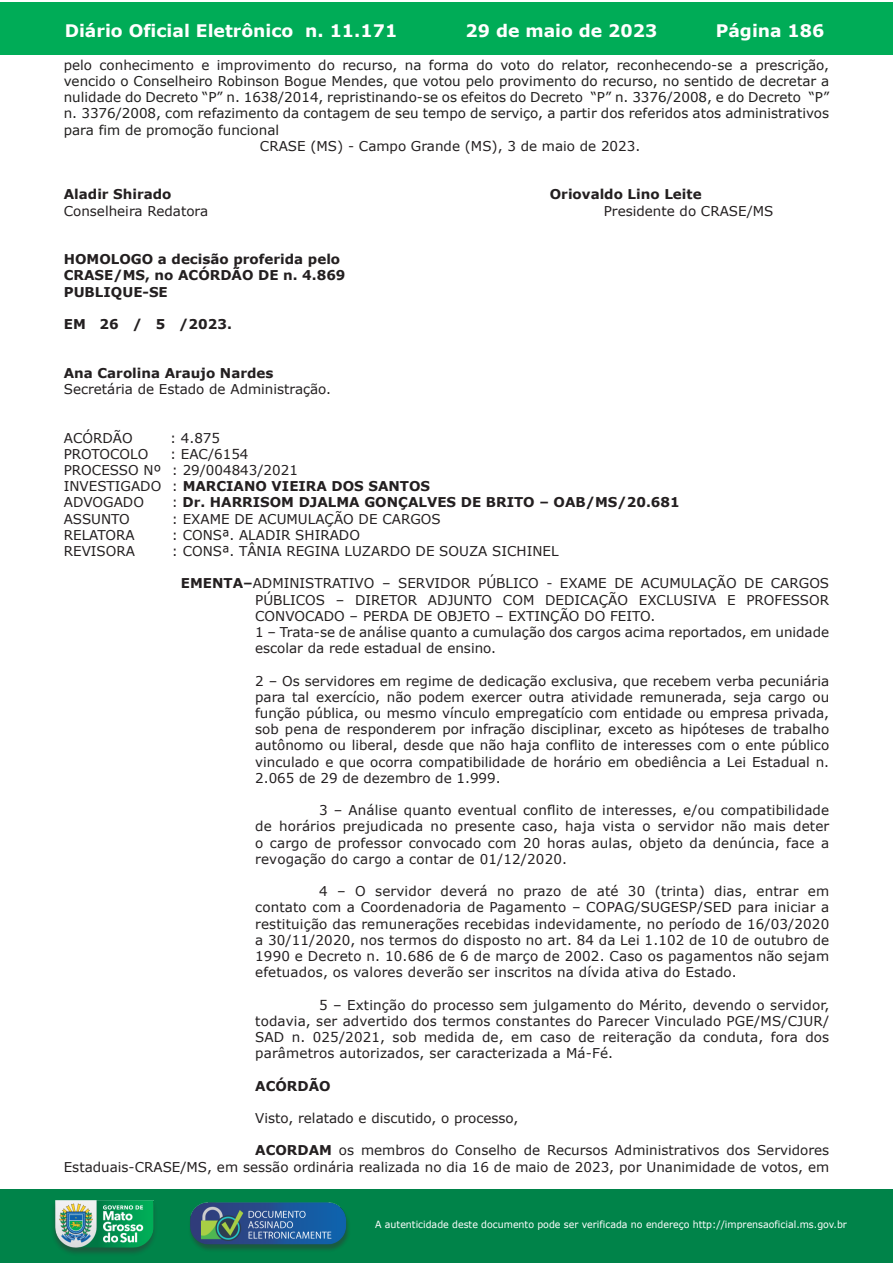
<style>
.page{position:relative;width:893px;height:1263px;background:#fff}
.page>*{position:absolute;margin:0;border:0;box-sizing:border-box;transform-origin:0 0}
.t1{font:700 17.25px "Verdana";color:#fff}
.t2{font:13.5px/16.2px "Verdana";color:#231f20;text-align:justify}
.t3{font:13.5px/16.2px "Verdana";color:#201f1e;text-align:justify}
.t4{font:700 13.5px/16.2px "Verdana";color:#231f20}
.t5{font:9.9px "Verdana";color:#fff;scale:.95 1}
.s1{color:#231f20}
.s2{font-weight:700}
.s3{font-weight:400}
</style>
<div class="page">
<div style="left:0;top:2px;width:893px;height:53px;background:#00ac57"></div>
<div style="left:1px;top:1189px;width:892px;height:74px;background:#008349"></div>
<img style="left:49px;top:1198px;width:111px;height:61px">
<img style="left:185px;top:1201px;width:168px;height:54px">
<p class="t1" style="left:65px;top:18px;width:334px">Diário Oficial Eletrônico n. 11.171</p>
<p class="t1" style="left:466px;top:18px;width:193px">29 de maio de 2023</p>
<p class="t1" style="left:716px;top:18px;width:110px">Página 186</p>
<p class="t3" style="left:64px;top:57px;width:767px"><span class="s1">pelo conhecimento e improvimento do recurso</span>, na forma do voto do relator, reconhecendo-se a prescrição, vencido o Conselheiro Robinson Bogue Mendes, que votou pelo provimento do recurso, no sentido de decretar a nulidade do Decreto “P” n. 1638/2014, repristinando-se os efeitos do Decreto “P” n. 3376/2008, e do Decreto “P” n. 3376/2008, com refazimento da contagem de seu tempo de serviço, a partir dos referidos atos administrativos para fim de promoção funcional</p>
<p class="t2" style="left:260px;top:138px;width:382px">CRASE (MS) - Campo Grande (MS), 3 de maio de 2023.</p>
<p class="t4" style="left:64px;top:186px;width:109px">Aladir Shirado</p>
<p class="t4" style="left:550px;top:186px;width:153px">Oriovaldo Lino Leite</p>
<p class="t2" style="left:64px;top:203px;width:146px">Conselheira Redatora</p>
<p class="t2" style="left:604px;top:203px;width:171px">Presidente do CRASE/MS</p>
<p class="t4" style="left:64px;top:251px;width:283px">HOMOLOGO a decisão proferida pelo<br>CRASE/MS, no ACÓRDÃO DE n. 4.869<br>PUBLIQUE-SE</p>
<p class="t4" style="left:64px;top:316px;width:170px">EM 26 / 5 /2023.</p>
<p class="t4" style="left:64px;top:364px;width:211px">Ana Carolina Araujo Nardes</p>
<p class="t2" style="left:64px;top:381px;width:269px">Secretária de Estado de Administração.</p>
<p class="t2" style="left:64px;top:429px;width:70px">ACÓRDÃO</p>
<p class="t2" style="left:170px;top:429px;width:52px">: 4.875</p>
<p class="t2" style="left:64px;top:446px;width:86px">PROTOCOLO</p>
<p class="t2" style="left:64px;top:446px;width:368px;text-align:left;text-indent:106px">: EAC/6154<br>PROCESSO Nº : 29/004843/2021<br>INVESTIGADO : <span class="s2">MARCIANO VIEIRA DOS SANTOS<br></span>ADVOGADO</p>
<p class="t4" style="left:172px;top:494px;width:509px"><span class="s3">:</span> Dr. HARRISOM DJALMA GONÇALVES DE BRITO – OAB/MS/20.681</p>
<p class="t2" style="left:64px;top:510px;width:68px">ASSUNTO</p>
<p class="t2" style="left:172px;top:510px;width:270px">: EXAME DE ACUMULAÇÃO DE CARGOS</p>
<p class="t2" style="left:64px;top:527px;width:73px">RELATORA</p>
<p class="t2" style="left:172px;top:527px;width:190px">: CONSª. ALADIR SHIRADO</p>
<p class="t2" style="left:64px;top:543px;width:73px">REVISORA</p>
<p class="t2" style="left:172px;top:543px;width:388px">: CONSª. TÂNIA REGINA LUZARDO DE SOUZA SICHINEL</p>
<p class="t2" style="left:255px;top:575px;width:575px;text-align:left;text-indent:-74px"><span class="s2">EMENTA–</span>ADMINISTRATIVO – SERVIDOR PÚBLICO - EXAME DE ACUMULAÇÃO DE CARGOS PÚBLICOS – DIRETOR ADJUNTO COM DEDICAÇÃO EXCLUSIVA E PROFESSOR CONVOCADO – PERDA DE OBJETO – EXTINÇÃO DO FEITO.<br>1 – Trata-se de análise quanto a cumulação dos cargos acima reportados, em unidade escolar da rede estadual de ensino.</p>
<p class="t2" style="left:255px;top:672px;width:575px">2 – Os servidores em regime de dedicação exclusiva, que recebem verba pecuniária para tal exercício, não podem exercer outra atividade remunerada, seja cargo ou função pública, ou mesmo vínculo empregatício com entidade ou empresa privada, sob pena de responderem por infração disciplinar, exceto as hipóteses de trabalho autônomo ou liberal, desde que não haja conflito de interesses com o ente público vinculado e que ocorra compatibilidade de horário em obediência a Lei Estadual n.<br>2.065 de 29 de dezembro de 1.999.</p>
<p class="t2" style="left:255px;top:802px;width:576px;text-indent:64px">3 – Análise quanto eventual conflito de interesses, e/ou compatibilidade de horários prejudicada no presente caso, haja vista o servidor não mais deter o cargo de professor convocado com 20 horas aulas, objeto da denúncia, face a revogação do cargo a contar de 01/12/2020.</p>
<p class="t2" style="left:255px;top:883px;width:576px;text-indent:64px">4 – O servidor deverá no prazo de até 30 (trinta) dias, entrar em contato com a Coordenadoria de Pagamento – COPAG/SUGESP/SED para iniciar a restituição das remunerações recebidas indevidamente, no período de 16/03/2020 a 30/11/2020, nos termos do disposto no art. 84 da Lei 1.102 de 10 de outubro de 1990 e Decreto n. 10.686 de 6 de março de 2002. Caso os pagamentos não sejam efetuados, os valores deverão ser inscritos na dívida ativa do Estado.</p>
<p class="t2" style="left:255px;top:996px;width:576px;text-indent:64px">5 – Extinção do processo sem julgamento do Mérito, devendo o servidor, todavia, ser advertido dos termos constantes do Parecer Vinculado PGE/MS/CJUR/ SAD n. 025/2021, sob medida de, em caso de reiteração da conduta, fora dos parâmetros autorizados, ser caracterizada a Má-Fé.</p>
<p class="t4" style="left:255px;top:1077px;width:77px">ACÓRDÃO</p>
<p class="t2" style="left:255px;top:1110px;width:265px">Visto, relatado e discutido, o processo,</p>
<p class="t2" style="left:64px;top:1142px;width:767px;text-align:right"><span class="s2">ACORDAM</span> os membros do Conselho de Recursos Administrativos dos Servidores<br>Estaduais-CRASE/MS, em sessão ordinária realizada no dia 16 de maio de 2023, por Unanimidade de votos, em</p>
<p class="t5" style="left:375px;top:1218px;width:498px">A autenticidade deste documento pode ser verificada no endereço http://imprensaoficial.ms.gov.br</p>
</div>
